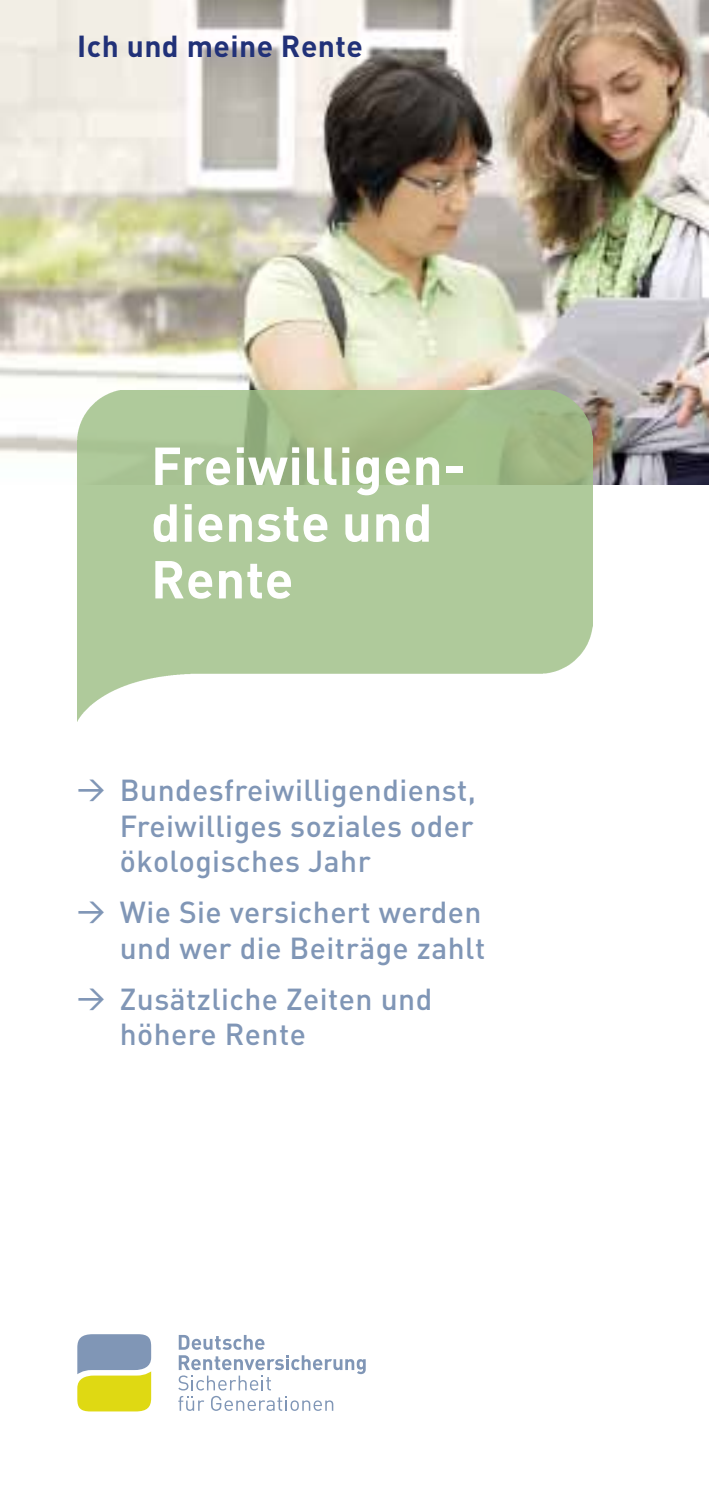
<style>
.page{position:relative;width:709px;height:1489px;background:#fff}
.page>*{position:absolute;margin:0;border:0;box-sizing:border-box;transform-origin:0 0}
.t1{font:700 52.5px/56.8px "DIN";letter-spacing:.01em;color:#fff}
.t2{font:500 30px/35.5px "DIN";letter-spacing:.015em;color:#8096b6;text-align:justify}
.t3{font:700 30px "DIN";letter-spacing:.015em;color:#213178}
.s1{font-family:"DIN Medium Alternate";font-weight:400;font-size:27.5px}
</style>
<div class="page">
<img style="left:0;top:0;width:709px;height:485px">
<img style="left:77px;top:390px;width:515px;height:331px">
<svg style="left:77px;top:1334px;width:74px;height:77px;background:#b7be74"></svg>
<svg style="left:178px;top:1335px;width:188px;height:75px"></svg>
<p class="t3" style="left:77px;top:26px;width:287px">Ich und meine Rente</p>
<h1 class="t1" style="left:151px;top:435px;width:316px">Freiwilligen&shy;dienste und<br>Rente</h1>
<p class="t2" style="left:120px;top:771px;width:357px;text-indent:-43px"><span class="s1">&gt;</span> Bundesfreiwilligendienst, Freiwilliges soziales oder ökologisches Jahr</p>
<p class="t2" style="left:77px;top:893px;width:409px;text-align:right"><span class="s1">&gt;</span> Wie Sie versichert werden und wer die Beiträge zahlt</p>
<p class="t2" style="left:120px;top:980px;width:314px;text-indent:-43px"><span class="s1">&gt;</span> Zusätzliche Zeiten und höhere Rente</p>
</div>
